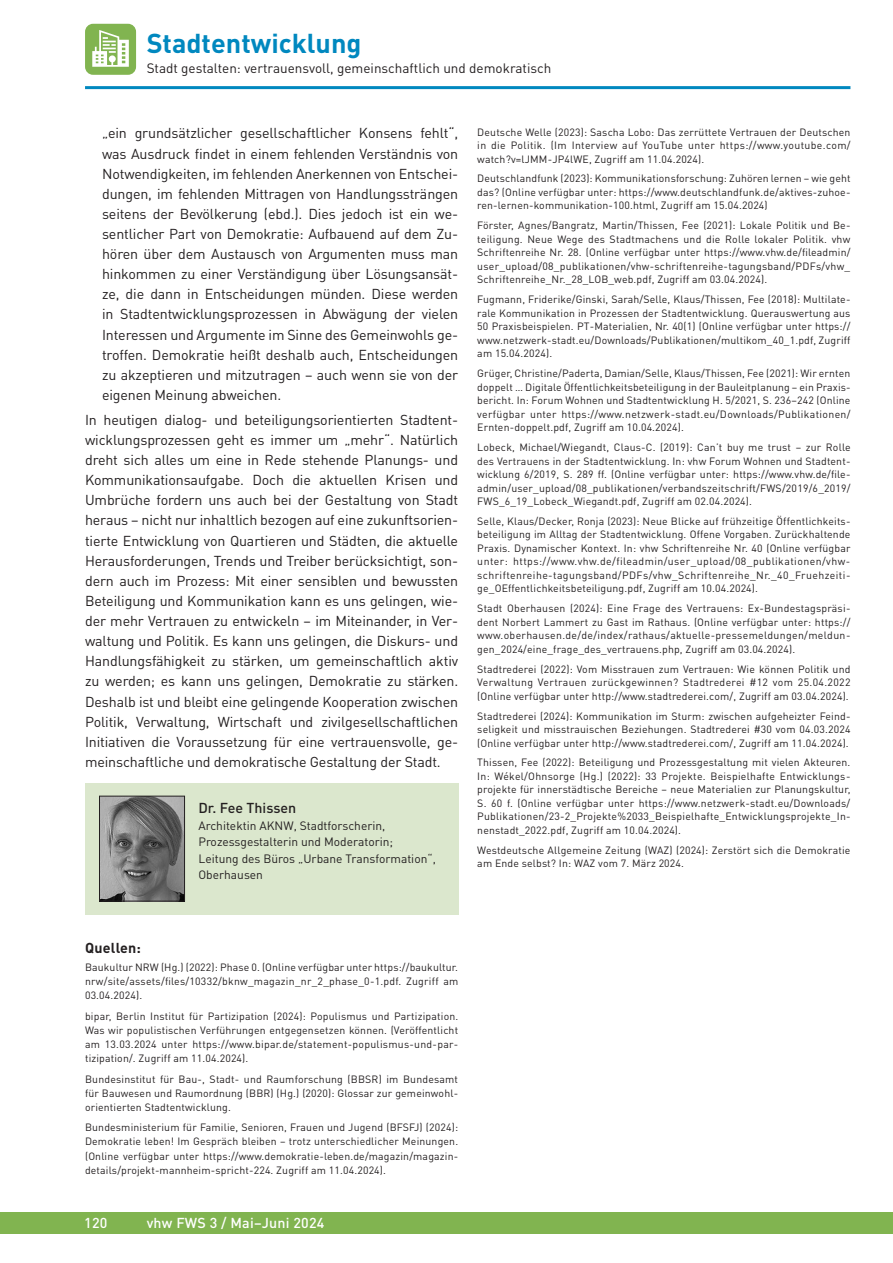
<style>
.page{position:relative;width:893px;height:1263px;background:#fff}
.page>*{position:absolute;margin:0;border:0;box-sizing:border-box;transform-origin:0 0}
.t1{font:700 27px "DIN Pro";color:#0088bf}
._01_Grundschrift{font:14.25px/20.1px "DIN Pro";letter-spacing:-.01em;color:#231f20;text-align:justify}
.t2{font:500 14.25px "DIN Pro";letter-spacing:.015em;color:#fff}
._01_Grundschrift-2{font:500 14.25px "DIN Pro";color:#231f20}
.Zwischenüberschrift__schwarz{font:700 14.25px "DIN Pro";letter-spacing:.015em;color:#231f20}
.t3{font:13.5px "DIN Pro";color:#231f20}
._01_Grundschrift-3{font:12px/16.5px "DIN Pro";color:#231f20}
._08_Literaturhinweise{font:10.5px/13.5px "DIN Pro";letter-spacing:.015em;color:#231f20;text-align:justify}
</style>
<div class="page">
<div style="left:0;top:1212px;width:893px;height:21px;background:#81b450"></div>
<hr style="left:85px;top:86px;width:765px;height:3px;background:#0088bf">
<div style="left:85px;top:24px;width:51px;height:51px;background:#81b450;border-radius:8px"></div>
<svg style="left:92px;top:30px;width:37px;height:37px"></svg>
<div style="left:85px;top:783px;width:373px;height:132px;background:#dbe7cd"></div>
<img style="left:101px;top:798px;width:82px;height:101px">
<div style="left:99px;top:796px;width:86px;height:105px;border:1px solid #231f20"></div>
<p class="t1" style="left:147px;top:25px;width:216px">Stadtentwicklung</p>
<p class="t3" style="left:147px;top:59px;width:406px">Stadt gestalten: vertrauensvoll, gemeinschaftlich und demokratisch</p>
<p class="_01_Grundschrift" style="left:102px;top:123px;width:358px">„ein grundsätzlicher gesellschaftlicher Konsens fehlt“, was Ausdruck findet in einem fehlenden Verständnis von Notwendigkeiten, im fehlenden Anerkennen von Entschei&shy;dungen, im fehlenden Mittragen von Handlungssträngen seitens der Bevölkerung (ebd.). Dies jedoch ist ein we&shy;sentlicher Part von Demokratie: Aufbauend auf dem Zu&shy;hören über dem Austausch von Argumenten muss man hinkommen zu einer Verständigung über Lösungsansät&shy;ze, die dann in Entscheidungen münden. Diese werden in Stadtentwicklungsprozessen in Abwägung der vielen Interessen und Argumente im Sinne des Gemeinwohls ge&shy;troffen. Demokratie heißt deshalb auch, Entscheidungen zu akzeptieren und mitzutragen – auch wenn sie von der eigenen Meinung abweichen.</p>
<p class="_01_Grundschrift" style="left:85px;top:409px;width:375px">In heutigen dialog- und beteiligungsorientierten Stadtent&shy;wicklungsprozessen geht es immer um „mehr“. Natürlich dreht sich alles um eine in Rede stehende Planungs- und Kommunikationsaufgabe. Doch die aktuellen Krisen und Umbrüche fordern uns auch bei der Gestaltung von Stadt heraus – nicht nur inhaltlich bezogen auf eine zukunftsorien&shy;tierte Entwicklung von Quartieren und Städten, die aktuelle Herausforderungen, Trends und Treiber berücksichtigt, son&shy;dern auch im Prozess: Mit einer sensiblen und bewussten Beteiligung und Kommunikation kann es uns gelingen, wie&shy;der mehr Vertrauen zu entwickeln – im Miteinander, in Ver&shy;waltung und Politik. Es kann uns gelingen, die Diskurs- und Handlungsfähigkeit zu stärken, um gemeinschaftlich aktiv zu werden; es kann uns gelingen, Demokratie zu stärken.<br>Deshalb ist und bleibt eine gelingende Kooperation zwischen Politik, Verwaltung, Wirtschaft und zivilgesellschaftlichen Initiativen die Voraussetzung für eine vertrauensvolle, ge&shy;meinschaftliche und demokratische Gestaltung der Stadt.</p>
<p class="_01_Grundschrift-2" style="left:198px;top:798px;width:99px">Dr. Fee Thissen</p>
<p class="_01_Grundschrift-3" style="left:198px;top:817px;width:239px">Architektin AKNW, Stadtforscherin, Prozessgestalterin und Moderatorin; Leitung des Büros „Urbane Transformation“, Oberhausen</p>
<p class="_08_Literaturhinweise" style="left:477px;top:125px;width:375px">Deutsche Welle (2023): Sascha Lobo: Das zerrüttete Vertrauen der Deutschen in die Politik. (Im Interview auf YouTube unter https://www.youtube.com/ watch?v=lJMM-JP4lWE, Zugriff am 11.04.2024).</p>
<p class="_08_Literaturhinweise" style="left:477px;top:171px;width:375px">Deutschlandfunk (2023): Kommunikationsforschung: Zuhören lernen – wie geht das? (Online verfügbar unter: https://www.deutschlandfunk.de/aktives-zuhoe&shy;ren-lernen-kommunikation-100.html, Zugriff am 15.04.2024)</p>
<p class="_08_Literaturhinweise" style="left:477px;top:218px;width:375px">Förster, Agnes/Bangratz, Martin/Thissen, Fee (2021): Lokale Politik und Be&shy;teiligung. Neue Wege des Stadtmachens und die Rolle lokaler Politik. vhw Schriftenreihe Nr. 28. (Online verfügbar unter https://www.vhw.de/fileadmin/ user_upload/08_publikationen/vhw-schriftenreihe-tagungsband/PDFs/vhw_ Schriftenreihe_Nr._28_LOB_web.pdf, Zugriff am 03.04.2024).</p>
<p class="_08_Literaturhinweise" style="left:477px;top:292px;width:375px">Fugmann, Friderike/Ginski, Sarah/Selle, Klaus/Thissen, Fee (2018): Multilate&shy;rale Kommunikation in Prozessen der Stadtentwicklung. Querauswertung aus 50 Praxisbeispielen. PT-Materialien, Nr. 40(1) (Online verfügbar unter https:// www.netzwerk-stadt.eu/Downloads/Publikationen/multikom_40_1.pdf, Zugriff am 15.04.2024).</p>
<p class="_08_Literaturhinweise" style="left:477px;top:366px;width:375px">Grüger, Christine/Paderta, Damian/Selle, Klaus/Thissen, Fee (2021): Wir ernten doppelt … Digitale Öffentlichkeitsbeteiligung in der Bauleitplanung – ein Praxis&shy;bericht. In: Forum Wohnen und Stadtentwicklung H. 5/2021, S. 236–242 (Online verfügbar unter https://www.netzwerk-stadt.eu/Downloads/Publikationen/ Ernten-doppelt.pdf, Zugriff am 10.04.2024).</p>
<p class="_08_Literaturhinweise" style="left:477px;top:440px;width:375px">Lobeck, Michael/Wiegandt, Claus-C. (2019): Can’t buy me trust – zur Rolle des Vertrauens in der Stadtentwicklung. In: vhw Forum Wohnen und Stadtent&shy;wicklung 6/2019, S. 289 ff. (Online verfügbar unter: https://www.vhw.de/file&shy;admin/user_upload/08_publikationen/verbandszeitschrift/FWS/2019/6_2019/ FWS_6_19_Lobeck_Wiegandt.pdf, Zugriff am 02.04.2024).</p>
<p class="_08_Literaturhinweise" style="left:477px;top:514px;width:375px">Selle, Klaus/Decker, Ronja (2023): Neue Blicke auf frühzeitige Öffentlichkeits&shy;beteiligung im Alltag der Stadtentwicklung. Offene Vorgaben. Zurückhaltende Praxis. Dynamischer Kontext. In: vhw Schriftenreihe Nr. 40 (Online verfügbar unter: https://www.vhw.de/fileadmin/user_upload/08_publikationen/vhw&shy;schriftenreihe-tagungsband/PDFs/vhw_Schriftenreihe_Nr._40_Fruehzeiti&shy;ge_OEffentlichkeitsbeteiligung.pdf, Zugriff am 10.04.2024).</p>
<p class="_08_Literaturhinweise" style="left:477px;top:601px;width:375px">Stadt Oberhausen (2024): Eine Frage des Vertrauens: Ex-Bundestagspräsi&shy;dent Norbert Lammert zu Gast im Rathaus. (Online verfügbar unter: https:// www.oberhausen.de/de/index/rathaus/aktuelle-pressemeldungen/meldun&shy;gen_2024/eine_frage_des_vertrauens.php, Zugriff am 03.04.2024).</p>
<p class="_08_Literaturhinweise" style="left:477px;top:662px;width:375px">Stadtrederei (2022): Vom Misstrauen zum Vertrauen: Wie können Politik und Verwaltung Vertrauen zurückgewinnen? Stadtrederei #12 vom 25.04.2022 (Online verfügbar unter http://www.stadtrederei.com/, Zugriff am 03.04.2024).</p>
<p class="_08_Literaturhinweise" style="left:477px;top:709px;width:375px">Stadtrederei (2024): Kommunikation im Sturm: zwischen aufgeheizter Feind&shy;seligkeit und misstrauischen Beziehungen. Stadtrederei #30 vom 04.03.2024 (Online verfügbar unter http://www.stadtrederei.com/, Zugriff am 11.04.2024).</p>
<p class="_08_Literaturhinweise" style="left:477px;top:755px;width:375px">Thissen, Fee (2022): Beteiligung und Prozessgestaltung mit vielen Akteuren.<br>In: Wékel/Ohnsorge (Hg.) (2022): 33 Projekte. Beispielhafte Entwicklungs&shy;projekte für innerstädtische Bereiche – neue Materialien zur Planungskultur, S. 60 f. (Online verfügbar unter https://www.netzwerk-stadt.eu/Downloads/ Publikationen/23-2_Projekte%2033_Beispielhafte_Entwicklungsprojekte_In&shy;nenstadt_2022.pdf, Zugriff am 10.04.2024).</p>
<p class="_08_Literaturhinweise" style="left:477px;top:843px;width:375px">Westdeutsche Allgemeine Zeitung (WAZ) (2024): Zerstört sich die Demokratie am Ende selbst? In: WAZ vom 7. März 2024.</p>
<p class="Zwischenüberschrift__schwarz" style="left:85px;top:938px;width:57px">Quellen:</p>
<p class="_08_Literaturhinweise" style="left:85px;top:960px;width:375px;line-height:14.1px">Baukultur NRW (Hg.) (2022): Phase 0. (Online verfügbar unter https://baukultur. nrw/site/assets/files/10332/bknw_magazin_nr_2_phase_0-1.pdf. Zugriff am 03.04.2024).</p>
<p class="_08_Literaturhinweise" style="left:85px;top:1008px;width:375px;line-height:14.1px">bipar, Berlin Institut für Partizipation (2024): Populismus und Partizipation.<br>Was wir populistischen Verführungen entgegensetzen können. (Veröffentlicht am 13.03.2024 unter https://www.bipar.de/statement-populismus-und-par&shy;tizipation/. Zugriff am 11.04.2024).</p>
<p class="_08_Literaturhinweise" style="left:85px;top:1071px;width:375px;line-height:14.1px">Bundesinstitut für Bau-, Stadt- und Raumforschung (BBSR) im Bundesamt für Bauwesen und Raumordnung (BBR) (Hg.) (2020): Glossar zur gemeinwohl&shy;orientierten Stadtentwicklung.</p>
<p class="_08_Literaturhinweise" style="left:85px;top:1120px;width:375px;line-height:14.1px">Bundesministerium für Familie, Senioren, Frauen und Jugend (BFSFJ) (2024):<br>Demokratie leben! Im Gespräch bleiben – trotz unterschiedlicher Meinungen. (Online verfügbar unter https://www.demokratie-leben.de/magazin/magazin&shy;details/projekt-mannheim-spricht-224. Zugriff am 11.04.2024).</p>
<h2 class="t2" style="left:84px;top:1213px;width:25px">120</h2>
<h2 class="t2" style="left:147px;top:1213px;width:179px">vhw FWS 3 / Mai–Juni 2024</h2>
</div>
